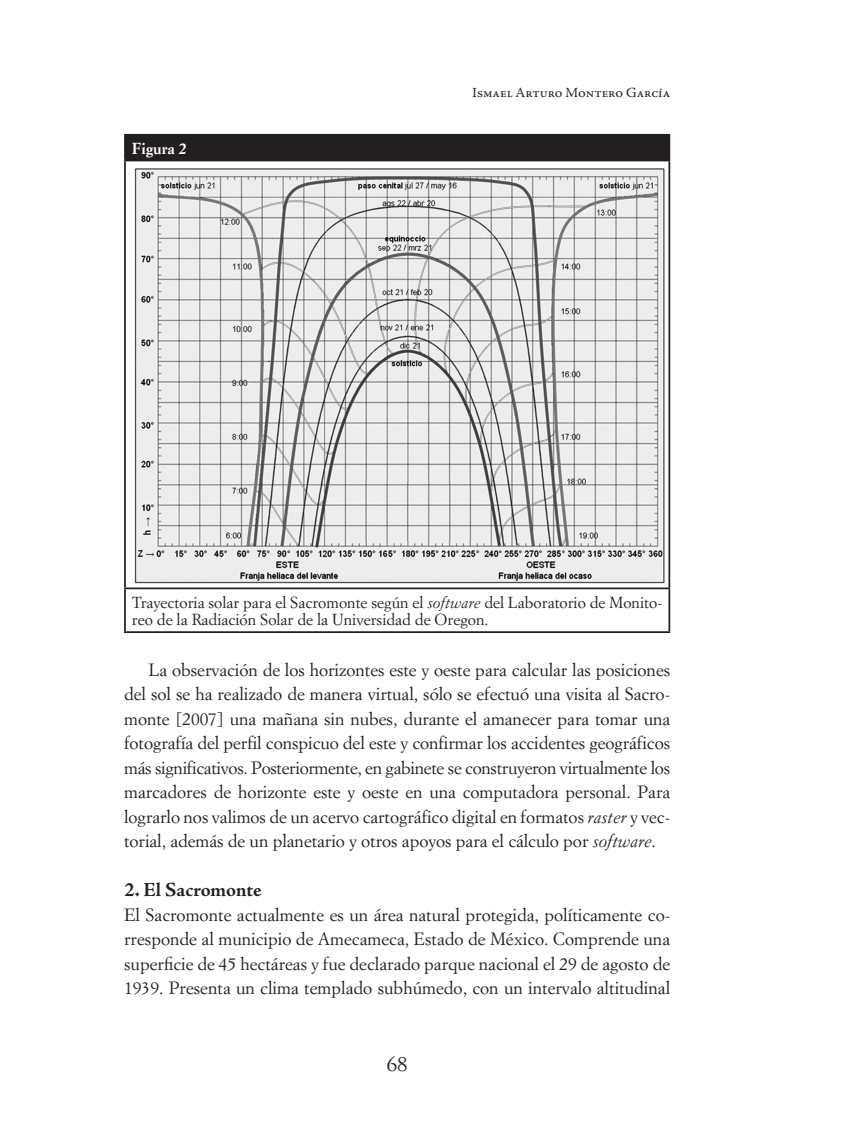
<style>
.page{position:relative;width:844px;height:1141px;background:#fff}
.page>*{position:absolute;margin:0;border:0;box-sizing:border-box;transform-origin:0 0}
.t1{font:21px "Simoncini Garamond";color:#231f20}
._09_Subtitulo{font:700 20.12px "Adobe Jenson Pro";color:#231f20}
._02_Cuerpo_de_texto{font:17.5px/24.5px "Simoncini Garamond";letter-spacing:-.005em;color:#231f20;text-align:justify}
._01_Cuerpo_de_texto{font:17.5px/24.5px "Simoncini Garamond";color:#231f20;text-align:justify}
._02_Cuerpo_de_texto-2{font:15.75px/17.5px "Simoncini Garamond";color:#231f20}
._10_Subsubtitulo{font:700 15.75px "Simoncini Garamond";color:#fff}
.t2{font:14px "Adobe Jenson Pro";color:#231f20}
.s1{font-style:italic}
</style>
<div class="page">
<img style="left:134px;top:168px;width:531px;height:416px">
<div style="left:125px;top:135px;width:544px;height:26px;background:#231f20"></div>
<hr style="left:124px;top:134px;width:546px;height:2px;background:#231f20">
<hr style="left:124px;top:136px;width:2px;height:24px;background:#231f20">
<hr style="left:668px;top:136px;width:2px;height:24px;background:#231f20">
<hr style="left:124px;top:160px;width:546px;height:1px;background:#231f20">
<hr style="left:124px;top:161px;width:2px;height:426px;background:#231f20">
<hr style="left:668px;top:161px;width:2px;height:426px;background:#231f20">
<hr style="left:124px;top:587px;width:546px;height:2px;background:#231f20">
<hr style="left:124px;top:589px;width:2px;height:42px;background:#231f20">
<hr style="left:668px;top:589px;width:2px;height:42px;background:#231f20">
<hr style="left:124px;top:631px;width:546px;height:2px;background:#231f20">
<p class="_10_Subsubtitulo" style="left:132px;top:138px;width:56px">Figura 2</p>
<p class="t2" style="left:472px;top:84px;width:199px">Ismael Arturo Montero García</p>
<p class="_02_Cuerpo_de_texto-2" style="left:132px;top:593px;width:531px">Trayectoria solar para el Sacromonte según el <span class="s1">software</span> del Laboratorio de Monito&shy;reo de la Radiación Solar de la Universidad de Oregon.</p>
<p class="_02_Cuerpo_de_texto" style="left:124px;top:657px;width:547px;text-indent:24px">La observación de los horizontes este y oeste para calcular las posiciones del sol se ha realizado de manera virtual, sólo se efectuó una visita al Sacro&shy;monte [2007] una mañana sin nubes, durante el amanecer para tomar una fotografía del perfil conspicuo del este y confirmar los accidentes geográficos más significativos. Posteriormente, en gabinete se construyeron virtualmente los marcadores de horizonte este y oeste en una computadora personal. Para lograrlo nos valimos de un acervo cartográfico digital en formatos <span class="s1">raster</span> y vec&shy;torial, además de un planetario y otros apoyos para el cálculo por <span class="s1">software</span>.</p>
<p class="_09_Subtitulo" style="left:124px;top:878px;width:139px">2. El Sacromonte</p>
<p class="_01_Cuerpo_de_texto" style="left:124px;top:902px;width:547px">El Sacromonte actualmente es un área natural protegida, políticamente co&shy;rresponde al municipio de Amecameca, Estado de México. Comprende una superficie de 45 hectáreas y fue declarado parque nacional el 29 de agosto de 1939. Presenta un clima templado subhúmedo, con un intervalo altitudinal</p>
<p class="t1" style="left:386px;top:1051px;width:22px">68</p>
</div>
